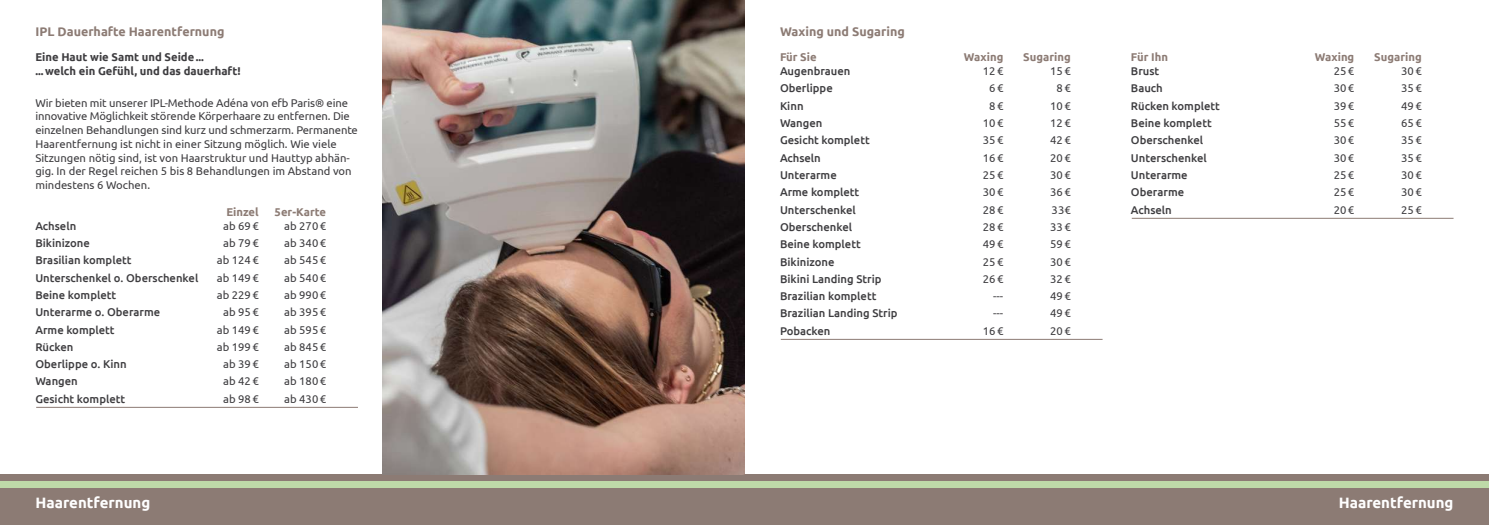
<style>
.page{position:relative;width:1489px;height:525px;background:#fff}
.page>*{position:absolute;margin:0;border:0;box-sizing:border-box;transform-origin:0 0}
.t1{font:700 15px "Ubuntu";color:#fff}
.t2{font:700 12.5px "Ubuntu";color:#8c7b74}
.t3{font:11.25px/13.8px "Ubuntu";color:#3e3d40}
.t4{font:500 11.25px "Ubuntu";color:#3e3d40}
.t5{font:700 11.25px/13.8px "Ubuntu";color:#3e3d40}
.t6{font:700 11.25px "Ubuntu";color:#8c7b74}
</style>
<div class="page">
<div style="left:0;top:487px;width:751px;height:37px;background:#8c7b74"></div>
<div style="left:737px;top:487px;width:751px;height:37px;background:#8c7b74"></div>
<div style="left:0;top:474px;width:751px;height:6px;background:#8c7b74"></div>
<div style="left:737px;top:474px;width:751px;height:6px;background:#8c7b74"></div>
<div style="left:0;top:480px;width:751px;height:7px;background:#bedaa8"></div>
<div style="left:737px;top:480px;width:751px;height:7px;background:#bedaa8"></div>
<hr style="left:36px;top:407px;width:322px;height:1px;background:#8c7b74">
<hr style="left:780px;top:339px;width:322px;height:1px;background:#8c7b74">
<hr style="left:1131px;top:218px;width:322px;height:1px;background:#8c7b74">
<img style="left:383px;top:0;width:361px;height:474px">
<p class="t2" style="left:35px;top:24px;width:190px">IPL Dauerhafte Haarentfernung</p>
<p class="t2" style="left:780px;top:24px;width:126px">Waxing und Sugaring</p>
<p class="t5" style="left:35px;top:50px;width:207px">Eine Haut wie Samt und Seide... ...welch ein Gefühl, und das dauerhaft!</p>
<p class="t3" style="left:35px;top:95px;width:324px">Wir bieten mit unserer IPL-Methode Adéna von efb Paris® eine innovative Möglichkeit störende Körperhaare zu entfernen. Die einzelnen Behandlungen sind kurz und schmerzarm. Permanente Haarentfernung ist nicht in einer Sitzung möglich. Wie viele Sitzungen nötig sind, ist von Haarstruktur und Hauttyp abhän&shy;gig. In der Regel reichen 5 bis 8 Behandlungen im Abstand von mindestens 6 Wochen.</p>
<p class="t6" style="left:226px;top:205px;width:34px">Einzel</p>
<p class="t6" style="left:275px;top:205px;width:53px">5er-Karte</p>
<p class="t4" style="left:35px;top:218px;width:42px">Achseln</p>
<p class="t3" style="left:223px;top:218px;width:37px">ab 69€</p>
<p class="t3" style="left:284px;top:218px;width:43px">ab 270€</p>
<p class="t4" style="left:35px;top:236px;width:56px">Bikinizone</p>
<p class="t3" style="left:223px;top:235px;width:37px">ab 79€</p>
<p class="t3" style="left:284px;top:235px;width:43px">ab 340€</p>
<p class="t4" style="left:35px;top:253px;width:98px">Brasilian komplett</p>
<p class="t3" style="left:217px;top:253px;width:43px">ab 124€</p>
<p class="t3" style="left:284px;top:253px;width:43px">ab 545€</p>
<p class="t4" style="left:35px;top:270px;width:164px">Unterschenkel o. Oberschenkel</p>
<p class="t3" style="left:217px;top:270px;width:43px">ab 149€</p>
<p class="t3" style="left:284px;top:270px;width:43px">ab 540€</p>
<p class="t4" style="left:35px;top:287px;width:82px">Beine komplett</p>
<p class="t3" style="left:217px;top:287px;width:43px">ab 229€</p>
<p class="t3" style="left:284px;top:287px;width:43px">ab 990€</p>
<p class="t4" style="left:35px;top:305px;width:126px">Unterarme o. Oberarme</p>
<p class="t3" style="left:223px;top:305px;width:37px">ab 95€</p>
<p class="t3" style="left:284px;top:305px;width:43px">ab 395€</p>
<p class="t4" style="left:35px;top:322px;width:81px">Arme komplett</p>
<p class="t3" style="left:217px;top:322px;width:43px">ab 149€</p>
<p class="t3" style="left:284px;top:322px;width:43px">ab 595€</p>
<p class="t4" style="left:35px;top:339px;width:40px">Rücken</p>
<p class="t3" style="left:217px;top:339px;width:43px">ab 199€</p>
<p class="t3" style="left:284px;top:339px;width:43px">ab 845€</p>
<p class="t4" style="left:35px;top:357px;width:93px">Oberlippe o. Kinn</p>
<p class="t3" style="left:223px;top:357px;width:37px">ab 39€</p>
<p class="t3" style="left:284px;top:357px;width:43px">ab 150€</p>
<p class="t4" style="left:35px;top:374px;width:44px">Wangen</p>
<p class="t3" style="left:223px;top:374px;width:37px">ab 42€</p>
<p class="t3" style="left:284px;top:374px;width:43px">ab 180€</p>
<p class="t4" style="left:35px;top:391px;width:91px">Gesicht komplett</p>
<p class="t3" style="left:223px;top:391px;width:37px">ab 98€</p>
<p class="t3" style="left:284px;top:391px;width:43px">ab 430€</p>
<p class="t6" style="left:780px;top:50px;width:38px">Für Sie</p>
<p class="t6" style="left:963px;top:50px;width:41px">Waxing</p>
<p class="t6" style="left:1023px;top:50px;width:49px">Sugaring</p>
<p class="t4" style="left:780px;top:64px;width:72px">Augenbrauen</p>
<p class="t3" style="left:982px;top:64px;width:22px">12€</p>
<p class="t3" style="left:1050px;top:64px;width:22px">15€</p>
<p class="t4" style="left:780px;top:81px;width:54px">Oberlippe</p>
<p class="t3" style="left:989px;top:81px;width:16px">6€</p>
<p class="t3" style="left:1056px;top:81px;width:16px">8€</p>
<p class="t4" style="left:780px;top:98px;width:25px">Kinn</p>
<p class="t3" style="left:989px;top:98px;width:16px">8€</p>
<p class="t3" style="left:1050px;top:98px;width:22px">10€</p>
<p class="t4" style="left:780px;top:116px;width:44px">Wangen</p>
<p class="t3" style="left:982px;top:116px;width:22px">10€</p>
<p class="t3" style="left:1050px;top:116px;width:22px">12€</p>
<p class="t4" style="left:780px;top:133px;width:91px">Gesicht komplett</p>
<p class="t3" style="left:982px;top:133px;width:22px">35€</p>
<p class="t3" style="left:1050px;top:133px;width:22px">42€</p>
<p class="t4" style="left:780px;top:150px;width:42px">Achseln</p>
<p class="t3" style="left:982px;top:150px;width:22px">16€</p>
<p class="t3" style="left:1050px;top:150px;width:22px">20€</p>
<p class="t4" style="left:780px;top:168px;width:58px">Unterarme</p>
<p class="t3" style="left:982px;top:168px;width:22px">25€</p>
<p class="t3" style="left:1050px;top:168px;width:22px">30€</p>
<p class="t4" style="left:780px;top:185px;width:81px">Arme komplett</p>
<p class="t3" style="left:982px;top:185px;width:22px">30€</p>
<p class="t3" style="left:1050px;top:185px;width:22px">36€</p>
<p class="t4" style="left:780px;top:202px;width:77px">Unterschenkel</p>
<p class="t3" style="left:982px;top:202px;width:22px">28€</p>
<p class="t3" style="left:1051px;top:202px;width:21px">33€</p>
<p class="t4" style="left:780px;top:220px;width:74px">Oberschenkel</p>
<p class="t3" style="left:982px;top:219px;width:22px">28€</p>
<p class="t3" style="left:1050px;top:219px;width:22px">33€</p>
<p class="t4" style="left:780px;top:237px;width:82px">Beine komplett</p>
<p class="t3" style="left:982px;top:237px;width:22px">49€</p>
<p class="t3" style="left:1050px;top:237px;width:22px">59€</p>
<p class="t4" style="left:780px;top:254px;width:56px">Bikinizone</p>
<p class="t3" style="left:982px;top:254px;width:22px">25€</p>
<p class="t3" style="left:1050px;top:254px;width:22px">30€</p>
<p class="t4" style="left:780px;top:271px;width:103px">Bikini Landing Strip</p>
<p class="t3" style="left:982px;top:271px;width:22px">26€</p>
<p class="t3" style="left:1050px;top:271px;width:22px">32€</p>
<p class="t4" style="left:780px;top:289px;width:98px">Brazilian komplett</p>
<p class="t3" style="left:993px;top:289px;width:12px">---</p>
<p class="t3" style="left:1050px;top:289px;width:22px">49€</p>
<p class="t4" style="left:780px;top:306px;width:119px">Brazilian Landing Strip</p>
<p class="t3" style="left:993px;top:306px;width:12px">---</p>
<p class="t3" style="left:1050px;top:306px;width:22px">49€</p>
<p class="t4" style="left:780px;top:323px;width:52px">Pobacken</p>
<p class="t3" style="left:982px;top:323px;width:22px">16€</p>
<p class="t3" style="left:1050px;top:323px;width:22px">20€</p>
<p class="t6" style="left:1130px;top:50px;width:39px">Für Ihn</p>
<p class="t6" style="left:1314px;top:50px;width:41px">Waxing</p>
<p class="t6" style="left:1374px;top:50px;width:49px">Sugaring</p>
<p class="t4" style="left:1130px;top:64px;width:30px">Brust</p>
<p class="t3" style="left:1333px;top:64px;width:22px">25€</p>
<p class="t3" style="left:1400px;top:64px;width:22px">30€</p>
<p class="t4" style="left:1130px;top:81px;width:33px">Bauch</p>
<p class="t3" style="left:1333px;top:81px;width:22px">30€</p>
<p class="t3" style="left:1400px;top:81px;width:22px">35€</p>
<p class="t4" style="left:1130px;top:98px;width:90px">Rücken komplett</p>
<p class="t3" style="left:1333px;top:98px;width:22px">39€</p>
<p class="t3" style="left:1400px;top:98px;width:22px">49€</p>
<p class="t4" style="left:1130px;top:116px;width:82px">Beine komplett</p>
<p class="t3" style="left:1333px;top:116px;width:22px">55€</p>
<p class="t3" style="left:1400px;top:116px;width:22px">65€</p>
<p class="t4" style="left:1130px;top:133px;width:74px">Oberschenkel</p>
<p class="t3" style="left:1333px;top:133px;width:22px">30€</p>
<p class="t3" style="left:1400px;top:133px;width:22px">35€</p>
<p class="t4" style="left:1130px;top:150px;width:77px">Unterschenkel</p>
<p class="t3" style="left:1333px;top:150px;width:22px">30€</p>
<p class="t3" style="left:1400px;top:150px;width:22px">35€</p>
<p class="t4" style="left:1130px;top:168px;width:58px">Unterarme</p>
<p class="t3" style="left:1333px;top:168px;width:22px">25€</p>
<p class="t3" style="left:1400px;top:168px;width:22px">30€</p>
<p class="t4" style="left:1130px;top:185px;width:55px">Oberarme</p>
<p class="t3" style="left:1333px;top:185px;width:22px">25€</p>
<p class="t3" style="left:1400px;top:185px;width:22px">30€</p>
<p class="t4" style="left:1130px;top:202px;width:42px">Achseln</p>
<p class="t3" style="left:1333px;top:202px;width:22px">20€</p>
<p class="t3" style="left:1400px;top:202px;width:22px">25€</p>
<h1 class="t1" style="left:35px;top:493px;width:116px">Haarentfernung</h1>
<h1 class="t1" style="left:1338px;top:493px;width:116px">Haarentfernung</h1>
</div>
